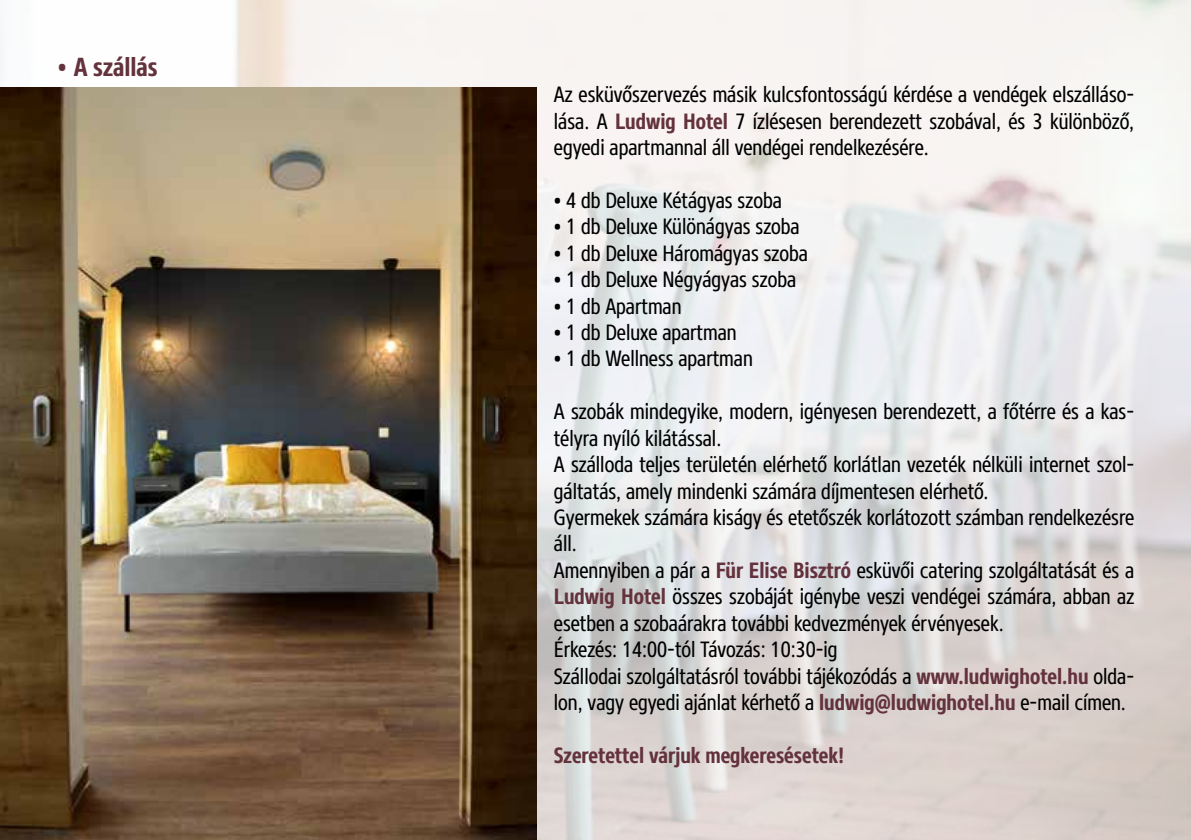
<style>
.page{position:relative;width:1191px;height:840px;background:#fff}
.page>*{position:absolute;margin:0;border:0;box-sizing:border-box;transform-origin:0 0}
.t1{font:700 26px "Core Sans N67 Cn";color:#64323d}
.t2{font:22px/26.4px "Core Sans N47 Cn";color:#000;text-align:justify}
.t3{font:700 22px "Core Sans N67 Cn";color:#64323d}
.s1{font-family:"Core Sans N67 Cn";font-weight:700;color:#64323d}
</style>
<div class="page">
<img style="left:0;top:0;width:1191px;height:839px">
<img style="left:0;top:88px;width:537px;height:751px">
<p class="t1" style="left:57px;top:50px;width:103px">• A szállás</p>
<p class="t2" style="left:554px;top:81px;width:582px">Az esküvőszervezés másik kulcsfontosságú kérdése a vendégek elszálláso&shy;lása. A <span class="s1">Ludwig Hotel</span> 7 ízlésesen berendezett szobával, és 3 különböző, egyedi apartmannal áll vendégei rendelkezésére.</p>
<p class="t2" style="left:554px;top:187px;width:229px">• 4 db Deluxe Kétágyas szoba</p>
<p class="t2" style="left:554px;top:213px;width:247px">• 1 db Deluxe Különágyas szoba</p>
<p class="t2" style="left:554px;top:240px;width:255px">• 1 db Deluxe Háromágyas szoba</p>
<p class="t2" style="left:554px;top:266px;width:244px">• 1 db Deluxe Négyágyas szoba</p>
<p class="t2" style="left:554px;top:292px;width:129px">• 1 db Apartman</p>
<p class="t2" style="left:554px;top:319px;width:184px">• 1 db Deluxe apartman</p>
<p class="t2" style="left:554px;top:345px;width:200px">• 1 db Wellness apartman</p>
<p class="t2" style="left:554px;top:398px;width:582px;text-align:left">A szobák mindegyike, modern, igényesen berendezett, a főtérre és a kas&shy;télyra nyíló kilátással.<br>A szálloda teljes területén elérhető korlátlan vezeték nélküli internet szol&shy;gáltatás, amely mindenki számára díjmentesen elérhető.<br>Gyermekek számára kiságy és etetőszék korlátozott számban rendelkezésre áll.<br>Amennyiben a pár a <span class="s1">Für Elise Bisztró</span> esküvői catering szolgáltatását és a <span class="s1">Ludwig Hotel</span> összes szobáját igénybe veszi vendégei számára, abban az esetben a szobaárakra további kedvezmények érvényesek.<br>Érkezés: 14:00-tól Távozás: 10:30-ig<br>Szállodai szolgáltatásról további tájékozódás a <span class="s1">www.ludwighotel.hu</span> olda&shy;lon, vagy egyedi ajánlat kérhető a <span class="s1">ludwig@ludwighotel.hu</span> e-mail címen.</p>
<p class="t3" style="left:554px;top:740px;width:292px">Szeretettel várjuk megkeresésetek!</p>
</div>
